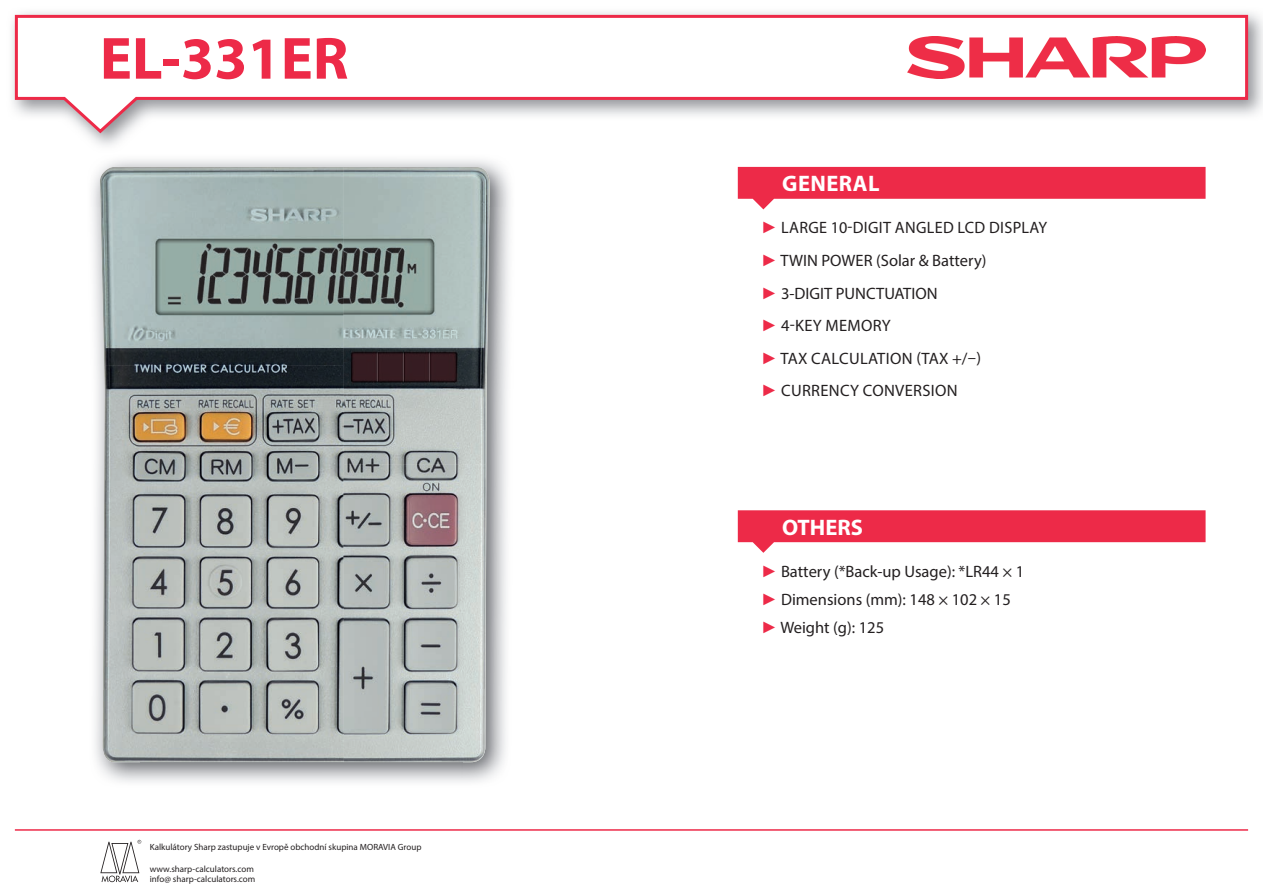
<style>
.page{position:relative;width:1263px;height:893px;background:#fff}
.page>*{position:absolute;margin:0;border:0;box-sizing:border-box;transform-origin:0 0}
.t1{font:700 60px "Myriad Pro";color:#ed2a48}
.t2{font:700 22.5px "Myriad Pro";letter-spacing:.02em;color:#fff}
.t3{font:16.5px/32.5px "Myriad Pro";letter-spacing:.02em;color:#231f20}
.t4{font:16.5px/28.3px "Myriad Pro";color:#231f20}
.t5{font:9px/10.8px "Myriad Pro";color:#231f20}
.s1{font-family:"Arial";color:#ed2a48}
</style>
<div class="page">
<svg style="left:13px;top:13px;width:1236px;height:122px"></svg>
<img style="left:907px;top:36px;width:298px;height:43px">
<hr style="left:15px;top:829px;width:1233px;height:2px;background:#ed2a48">
<svg style="left:100px;top:840px;width:41px;height:42px"></svg>
<img style="left:462px;top:206px;width:51px;height:576px">
<img style="left:100px;top:167px;width:243px;height:199px">
<img style="left:343px;top:167px;width:147px;height:298px">
<img style="left:103px;top:365px;width:241px;height:397px">
<img style="left:343px;top:464px;width:143px;height:298px">
<svg style="left:738px;top:167px;width:467px;height:42px"></svg>
<svg style="left:738px;top:510px;width:467px;height:43px"></svg>
<h1 class="t1" style="left:100px;top:19px;width:250px">EL-331ER</h1>
<p class="t5" style="left:150px;top:841px;width:273px">Kalkulátory Sharp zastupuje v Evropě obchodní skupina MORAVIA Group</p>
<p class="t5" style="left:150px;top:863px;width:107px">www.sharp-calculators.com info@ sharp-calculators.com</p>
<h2 class="t2" style="left:782px;top:169px;width:99px">GENERAL</h2>
<p class="t3" style="left:761px;top:211px;width:288px"><span class="s1">►</span> LARGE 10-DIGIT ANGLED LCD DISPLAY <span class="s1">►</span> TWIN POWER (Solar &amp; Battery)<br><span class="s1">►</span> 3-DIGIT PUNCTUATION<br><span class="s1">►</span> 4-KEY MEMORY<br><span class="s1">►</span> TAX CALCULATION (TAX +/–)<br><span class="s1">►</span> CURRENCY CONVERSION</p>
<h2 class="t2" style="left:782px;top:512px;width:82px">OTHERS</h2>
<p class="t4" style="left:761px;top:557px;width:265px"><span class="s1">►</span> Battery (*Back-up Usage): *LR44 × 1 <span class="s1">►</span> Dimensions (mm): 148 × 102 × 15 <span class="s1">►</span> Weight (g): 125</p>
</div>
